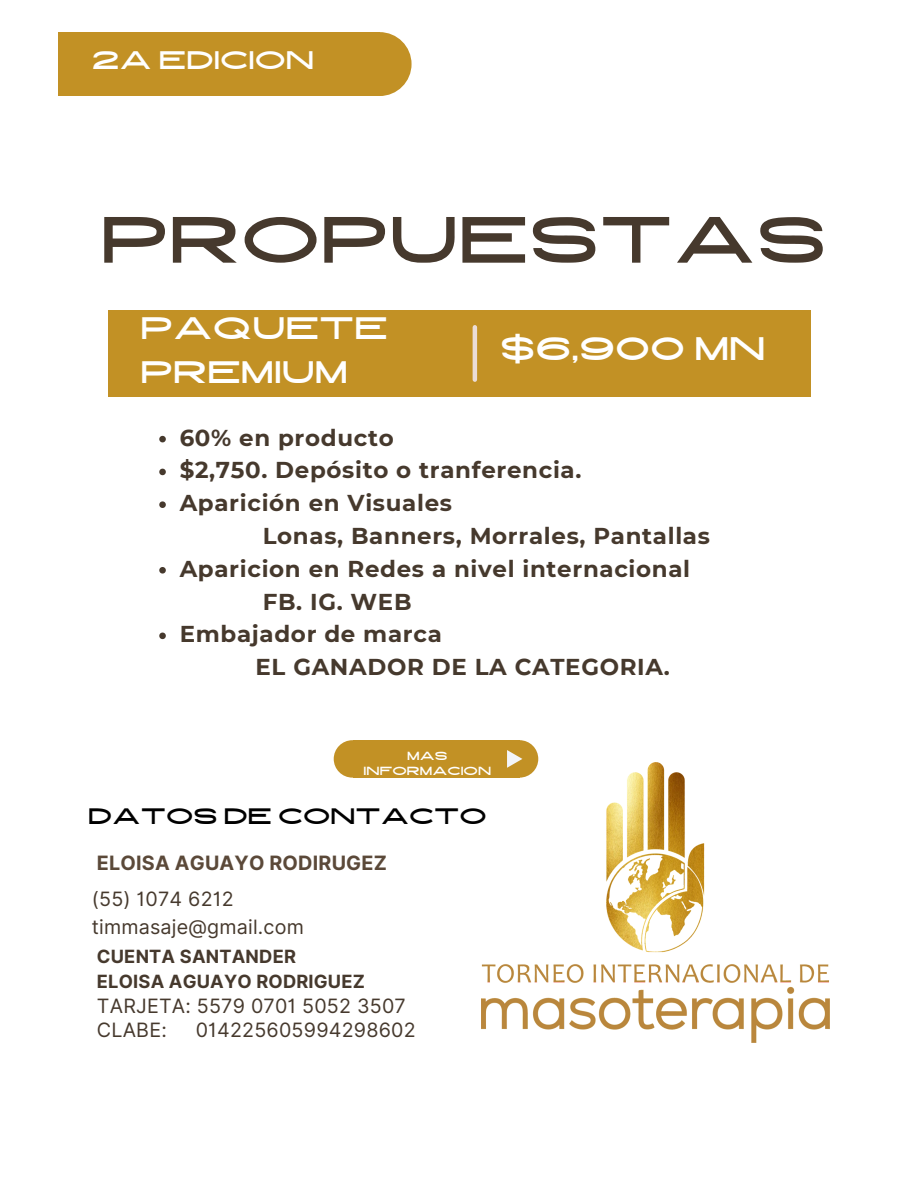
<style>
.page{position:relative;width:918px;height:1188px;background:#fff}
.page>*{position:absolute;margin:0;border:0;box-sizing:border-box;transform-origin:0 0}
.t1{font:65.25px "High Cruiser";color:#46392d}
.t2{font:32.55px "High Cruiser";color:#fff}
.t3{font:31.05px/43.2px "High Cruiser";color:#fff}
.t4{font:25.35px "High Cruiser";color:#fff}
.t5{font:700 22.95px "Montserrat";letter-spacing:.03em;color:#46392d}
.t6{font:22.35px "High Cruiser";color:#000}
.t7{font:19.8px "Inter";letter-spacing:.01em;color:#46392d}
.t8{font:700 19.8px "Inter";letter-spacing:.01em;color:#5b4939}
.t9{font:700 18.3px "Inter";letter-spacing:.01em;color:#46392d}
.t10{font:11.85px/15.8px "High Cruiser";color:#fff;text-align:center}
</style>
<div class="page">
<div style="left:58px;top:32px;width:322px;height:64px;background:#c29125"></div>
<div style="left:348px;top:32px;width:64px;height:64px;background:#c29125;border-radius:50%"></div>
<div style="left:108px;top:310px;width:703px;height:87px;background:#c29125"></div>
<hr style="left:473px;top:327px;width:4px;height:53px;background:#ebddd7">
<div style="left:354px;top:740px;width:166px;height:38px;background:#c29125"></div>
<div style="left:501px;top:740px;width:37px;height:38px;background:#c29125;border-radius:50%"></div>
<div style="left:334px;top:740px;width:37px;height:38px;background:#c29125;border-radius:50%"></div>
<svg style="left:507px;top:750px;width:15px;height:13px"></svg>
<img style="left:481px;top:763px;width:349px;height:280px">
<svg style="left:159px;top:436px;width:7px;height:6px"></svg>
<svg style="left:159px;top:469px;width:7px;height:6px"></svg>
<svg style="left:159px;top:501px;width:7px;height:7px"></svg>
<svg style="left:159px;top:567px;width:7px;height:7px"></svg>
<svg style="left:159px;top:633px;width:7px;height:6px"></svg>
<h2 class="t4" style="left:92px;top:46px;width:224px">2A EDICION</h2>
<h2 class="t1" style="left:100px;top:204px;width:728px">PROPUESTAS</h2>
<p class="t3" style="left:141px;top:310px;width:249px">PAQUETE<br>PREMIUM</p>
<p class="t2" style="left:500px;top:331px;width:267px">$6,900 MN</p>
<p class="t5" style="left:180px;top:423px;width:216px">60% en producto</p>
<h5 class="t5" style="left:180px;top:456px;width:403px">$2,750. Depósito o tranferencia.</h5>
<p class="t5" style="left:180px;top:489px;width:274px">Aparición en Visuales</p>
<h3 class="t5" style="left:263px;top:522px;width:449px">Lonas, Banners, Morrales, Pantallas</h3>
<p class="t5" style="left:180px;top:555px;width:512px">Aparicion en Redes a nivel internacional</p>
<h3 class="t5" style="left:263px;top:587px;width:150px">FB. IG. WEB</h3>
<p class="t5" style="left:180px;top:620px;width:264px">Embajador de marca</p>
<p class="t5" style="left:256px;top:653px;width:416px">EL GANADOR DE LA CATEGORIA.</p>
<h4 class="t10" style="left:364px;top:749px;width:129px">MAS<br>INFORMACION</h4>
<p class="t6" style="left:88px;top:804px;width:400px">DATOS DE CONTACTO</p>
<p class="t8" style="left:97px;top:851px;width:292px">ELOISA AGUAYO RODIRUGEZ</p>
<p class="t7" style="left:92px;top:887px;width:143px">(55) 1074 6212</p>
<p class="t7" style="left:92px;top:915px;width:214px">timmasaje@gmail.com</p>
<p class="t9" style="left:97px;top:946px;width:201px">CUENTA SANTANDER</p>
<p class="t9" style="left:97px;top:970px;width:270px">ELOISA AGUAYO RODRIGUEZ</p>
<p class="t7" style="left:97px;top:994px;width:310px">TARJETA: 5579 0701 5052 3507</p>
<p class="t7" style="left:97px;top:1018px;width:71px">CLABE:</p>
<p class="t7" style="left:196px;top:1018px;width:221px">014225605994298602</p>
</div>
